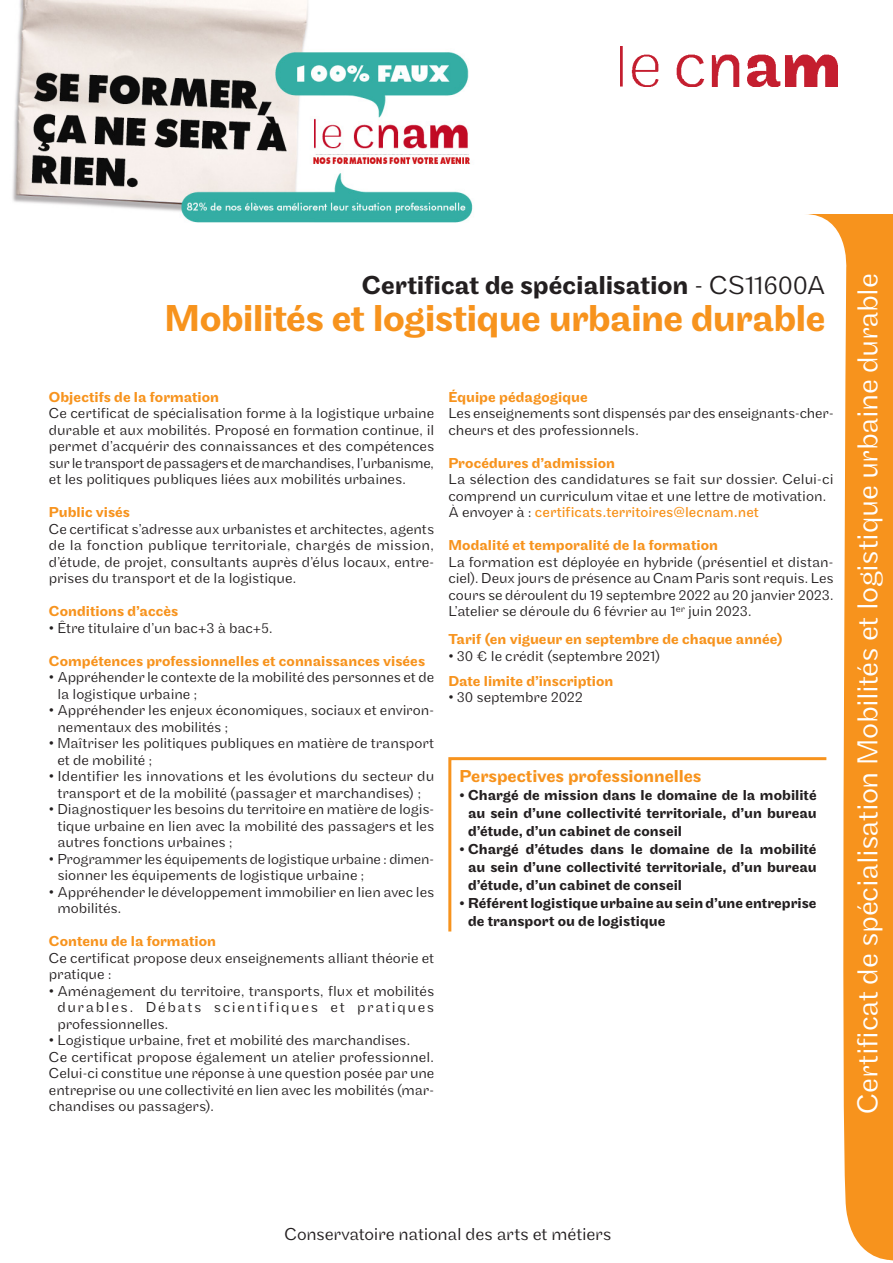
<style>
.page{position:relative;width:893px;height:1263px;background:#fff}
.page>*{position:absolute;margin:0;border:0;box-sizing:border-box;transform-origin:0 0}
.en_tete{font:500 39px "Maple";letter-spacing:-.02em;color:#f7931d}
.t1{font:300 30px "Maple";letter-spacing:-.015em;color:#fff}
.en_tete-2{font:500 27px "Maple";letter-spacing:-.005em;color:#231f20}
.Texte_courant{font:300 18px "Maple";letter-spacing:-.01em;color:#231f20}
.t2{font:500 18px "Maple";letter-spacing:-.005em;color:#f7931d}
.texte{font:300 15px/16.5px "Maple";color:#231f20}
.t3{font:500 15px/18px "Maple";color:#231f20;text-align:justify}
.Texte_courant-2{font:300 15px/16.5px "Maple";letter-spacing:-.005em;color:#231f20;text-align:justify}
.texte-2{font:500 15px "Maple";letter-spacing:.005em;color:#f7931d}
.texte-3{font:15px "Maple";color:#f7931d}
.Texte_courant-3{font:500 15px "Maple";letter-spacing:.005em;color:#f7931d}
.s1{font-weight:300}
.s2{font-weight:300;color:#231f20}
</style>
<div class="page">
<svg style="left:448px;top:757px;width:356px;height:175px"></svg>
<svg style="left:804px;top:214px;width:89px;height:1047px;fill:#f7931d"></svg>
<img style="left:621px;top:47px;width:217px;height:40px">
<img style="left:12px;top:0;width:461px;height:223px">
<p class="en_tete-2" style="left:362px;top:269px;width:465px">Certificat de spécialisation <span class="s1">- CS11600A</span></p>
<p class="en_tete" style="left:165px;top:296px;width:663px">Mobilités et logistique urbaine durable</p>
<p class="texte-2" style="left:49px;top:388px;width:172px">Objectifs de la formation</p>
<p class="Texte_courant-2" style="left:49px;top:405px;width:387px">Ce certificat de spécialisation forme à la logistique urbaine durable et aux mobilités. Proposé en formation continue, il permet d’acquérir des connaissances et des compétences sur le transport de passagers et de marchandises, l’urbanisme, et les politiques publiques liées aux mobilités urbaines.</p>
<p class="Texte_courant-3" style="left:49px;top:504px;width:83px">Public visés</p>
<p class="texte" style="left:49px;top:521px;width:387px;text-align:justify">Ce certificat s’adresse aux urbanistes et architectes, agents de la fonction publique territoriale, chargés de mission, d’étude, de projet, consultants auprès d’élus locaux, entre&shy;prises du transport et de la logistique.</p>
<p class="Texte_courant-3" style="left:49px;top:603px;width:131px">Conditions d’accès</p>
<p class="texte" style="left:49px;top:620px;width:225px">• Être titulaire d’un bac+3 à bac+5.</p>
<p class="texte-2" style="left:49px;top:652px;width:378px">Compétences professionnelles et connaissances visées</p>
<p class="texte" style="left:57px;top:669px;width:378px;text-indent:-9px">• Appréhender le contexte de la mobilité des personnes et de la logistique urbaine ;</p>
<p class="texte" style="left:57px;top:702px;width:378px;text-indent:-9px">• Appréhender les enjeux économiques, sociaux et environ&shy;nementaux des mobilités ;</p>
<p class="texte" style="left:57px;top:735px;width:378px;text-indent:-9px">• Maîtriser les politiques publiques en matière de transport et de mobilité ;</p>
<p class="texte" style="left:49px;top:768px;width:387px;text-align:center">• Identifier les innovations et les évolutions du secteur du transport et de la mobilité (passager et marchandises) ;</p>
<p class="texte" style="left:57px;top:801px;width:378px;text-align:justify;text-indent:-9px">• Diagnostiquer les besoins du territoire en matière de logis&shy;tique urbaine en lien avec la mobilité des passagers et les autres fonctions urbaines ;</p>
<p class="texte" style="left:57px;top:851px;width:378px;text-indent:-9px">• Programmer les équipements de logistique urbaine : dimen&shy;sionner les équipements de logistique urbaine ;</p>
<p class="texte" style="left:57px;top:884px;width:378px;text-indent:-9px">• Appréhender le développement immobilier en lien avec les mobilités.</p>
<p class="texte-2" style="left:49px;top:933px;width:169px">Contenu de la formation</p>
<p class="texte" style="left:49px;top:950px;width:387px">Ce certificat propose deux enseignements alliant théorie et pratique :</p>
<p class="texte" style="left:57px;top:983px;width:378px;text-align:justify;text-indent:-9px">• Aménagement du territoire, transports, flux et mobilités durables. Débats scientifiques et pratiques professionnelles.</p>
<p class="texte" style="left:49px;top:1032px;width:363px">• Logistique urbaine, fret et mobilité des marchandises.</p>
<p class="texte" style="left:49px;top:1049px;width:387px;text-align:justify">Ce certificat propose également un atelier professionnel.<br>Celui-ci constitue une réponse à une question posée par une entreprise ou une collectivité en lien avec les mobilités (mar&shy;chandises ou passagers).</p>
<p class="texte-2" style="left:448px;top:388px;width:141px">Équipe pédagogique</p>
<p class="texte" style="left:448px;top:405px;width:387px">Les enseignements sont dispensés par des enseignants-cher&shy;cheurs et des professionnels.</p>
<p class="texte-2" style="left:448px;top:454px;width:168px">Procédures d’admission</p>
<p class="texte" style="left:448px;top:471px;width:387px">La sélection des candidatures se fait sur dossier. Celui-ci comprend un curriculum vitae et une lettre de motivation.</p>
<p class="texte-3" style="left:448px;top:504px;width:312px"><span class="s2">À envoyer à :</span> certificats.territoires@lecnam.net</p>
<p class="texte-2" style="left:448px;top:537px;width:271px">Modalité et temporalité de la formation</p>
<p class="texte" style="left:448px;top:554px;width:387px;text-align:justify">La formation est déployée en hybride (présentiel et distan&shy;ciel). Deux jours de présence au Cnam Paris sont requis. Les cours se déroulent du 19 septembre 2022 au 20 janvier 2023.<br>L’atelier se déroule du 6 février au 1<sup>er</sup> juin 2023.</p>
<p class="texte-2" style="left:448px;top:631px;width:336px">Tarif (en vigueur en septembre de chaque année)</p>
<p class="texte" style="left:448px;top:648px;width:213px">• 30 € le crédit (septembre 2021)</p>
<p class="texte-2" style="left:448px;top:672px;width:167px">Date limite d’inscription</p>
<p class="texte" style="left:448px;top:689px;width:136px">• 30 septembre 2022</p>
<p class="t2" style="left:460px;top:766px;width:243px">Perspectives professionnelles</p>
<p class="t3" style="left:468px;top:786px;width:350px;text-indent:-8px">• Chargé de mission dans le domaine de la mobilité au sein d’une collectivité territoriale, d’un bureau d’étude, d’un cabinet de conseil</p>
<p class="t3" style="left:468px;top:840px;width:350px;text-indent:-8px">• Chargé d’études dans le domaine de la mobilité au sein d’une collectivité territoriale, d’un bureau d’étude, d’un cabinet de conseil</p>
<p class="t3" style="left:468px;top:894px;width:350px;text-indent:-8px">• Référent logistique urbaine au sein d’une entreprise de transport ou de logistique</p>
<p class="t1" style="left:850px;top:1113px;width:842px;rotate:-90deg">Certificat de spécialisation Mobilités et logistique urbaine durable</p>
<p class="Texte_courant" style="left:284px;top:1224px;width:329px">Conservatoire national des arts et métiers</p>
</div>
